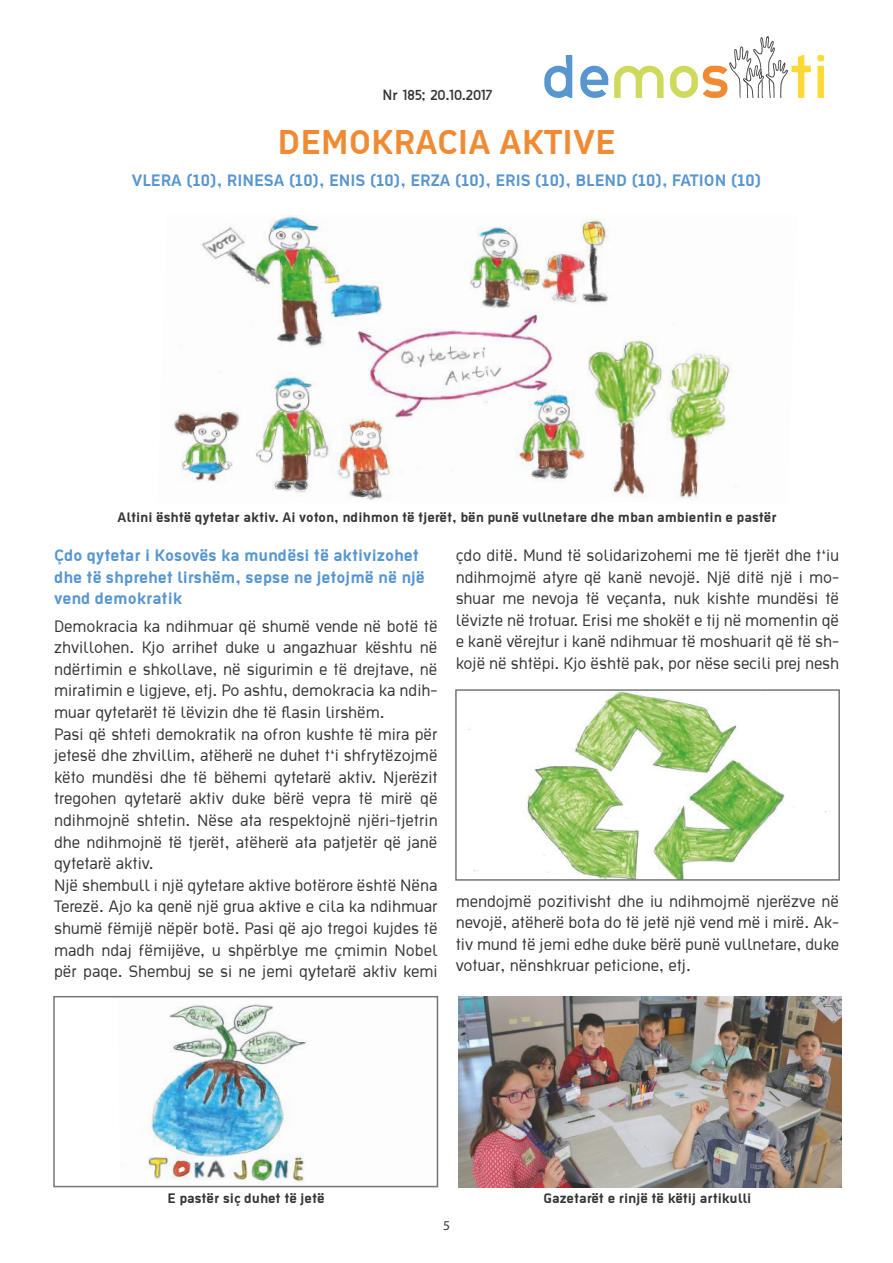
<style>
.page{position:relative;width:893px;height:1263px;background:#fff}
.page>*{position:absolute;margin:0;border:0;box-sizing:border-box;transform-origin:0 0}
.t1{font:700 37.5px "Ekstropia";color:#f08b34}
.t2{font:18px/21.6px "Ekstropia";color:#363435;text-align:justify}
.t3{font:700 18px/21.6px "Ekstropia";color:#5896d0}
.t4{font:700 15px "Ekstropia";color:#363435}
.t5{font:13.5px "Thelbi Kujtesa";color:#363435}
.t6{font:13.5px "Myriad Pro";color:#363435}
</style>
<div class="page">
<svg style="left:544px;top:55px;width:28px;height:43px"></svg>
<svg style="left:580px;top:66px;width:28px;height:32px"></svg>
<svg style="left:614px;top:66px;width:50px;height:32px"></svg>
<svg style="left:817px;top:55px;width:7px;height:43px"></svg>
<svg style="left:670px;top:36px;width:141px;height:62px"></svg>
<img style="left:173px;top:215px;width:557px;height:285px">
<img style="left:459px;top:996px;width:383px;height:191px">
<img style="left:468px;top:692px;width:359px;height:186px">
<div style="left:455px;top:689px;width:385px;height:192px;border:2px solid #737577"></div>
<img style="left:145px;top:1004px;width:162px;height:179px">
<div style="left:53px;top:996px;width:385px;height:191px;border:2px solid #737577"></div>
<p class="t5" style="left:382px;top:85px;width:112px">Nr 185; 20.10.2017</p>
<h1 class="t1" style="left:278px;top:120px;width:339px">DEMOKRACIA AKTIVE</h1>
<p class="t3" style="left:132px;top:169px;width:631px">VLERA (10), RINESA (10), ENIS (10), ERZA (10), ERIS (10), BLEND (10), FATION (10)</p>
<p class="t4" style="left:118px;top:508px;width:661px">Altini është qytetar aktiv. Ai voton, ndihmon të tjerët, bën punë vullnetare dhe mban ambientin e pastër</p>
<p class="t3" style="left:54px;top:544px;width:372px">Çdo qytetar i Kosovës ka mundësi të aktivizohet dhe të shprehet lirshëm, sepse ne jetojmë në një vend demokratik</p>
<p class="t2" style="left:54px;top:614px;width:385px;text-align:left">Demokracia ka ndihmuar që shumë vende në botë të zhvillohen. Kjo arrihet duke u angazhuar kështu në ndërtimin e shkollave, në sigurimin e të drejtave, në miratimin e ligjeve, etj. Po ashtu, demokracia ka ndih&shy;muar qytetarët të lëvizin dhe të flasin lirshëm.<br>Pasi që shteti demokratik na ofron kushte të mira për jetesë dhe zhvillim, atëherë ne duhet t‘i shfrytëzojmë këto mundësi dhe të bëhemi qytetarë aktiv. Njerëzit tregohen qytetarë aktiv duke bërë vepra të mirë që ndihmojnë shtetin. Nëse ata respektojnë njëri-tjetrin dhe ndihmojnë të tjerët, atëherë ata patjetër që janë qytetarë aktiv.<br>Një shembull i një qytetare aktive botërore është Nëna Terezë. Ajo ka qenë një grua aktive e cila ka ndihmuar shumë fëmijë nëpër botë. Pasi që ajo tregoi kujdes të madh ndaj fëmijëve, u shpërblye me çmimin Nobel për paqe. Shembuj se si ne jemi qytetarë aktiv kemi</p>
<p class="t2" style="left:456px;top:544px;width:385px">çdo ditë. Mund të solidarizohemi me të tjerët dhe t‘iu ndihmojmë atyre që kanë nevojë. Një ditë një i mo&shy;shuar me nevoja të veçanta, nuk kishte mundësi të lëvizte në trotuar. Erisi me shokët e tij në momentin që e kanë vërejtur i kanë ndihmuar të moshuarit që të sh&shy;kojë në shtëpi. Kjo është pak, por nëse secili prej nesh</p>
<p class="t2" style="left:456px;top:889px;width:385px">mendojmë pozitivisht dhe iu ndihmojmë njerëzve në nevojë, atëherë bota do të jetë një vend më i mirë. Ak&shy;tiv mund të jemi edhe duke bërë punë vullnetare, duke votuar, nënshkruar peticione, etj.</p>
<p class="t4" style="left:168px;top:1189px;width:159px">E pastër siç duhet të jetë</p>
<p class="t4" style="left:543px;top:1189px;width:210px">Gazetarët e rinjë të këtij artikulli</p>
<p class="t6" style="left:443px;top:1217px;width:8px">5</p>
</div>
